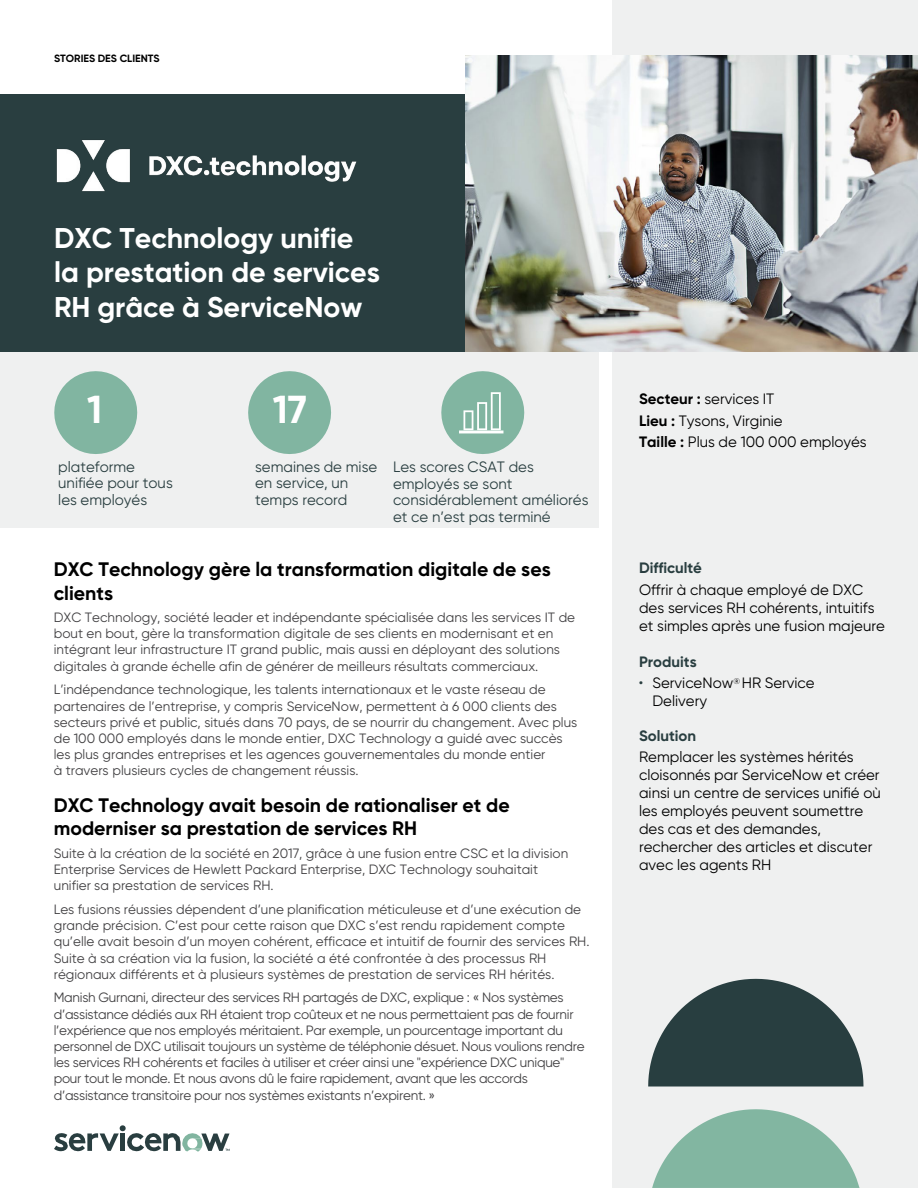
<style>
.page{position:relative;width:918px;height:1188px;background:#fff}
.page>*{position:absolute;margin:0;border:0;box-sizing:border-box;transform-origin:0 0}
.t1{font:700 39px "Gilroy";color:#fff}
.t2{font:700 28.5px/34.2px "Gilroy";color:#fff}
.t3{font:700 19.5px/23.4px "Gilroy";color:#000}
.t4{font:15px/18px "Gilroy";color:#000}
.t5{font:15px/16.5px "Gilroy";color:#293e40}
.t6{font:700 15px "Gilroy";color:#293e40}
.t7{font:13.5px/16.2px "Gilroy";color:#414042}
.t8{font:13.5px/16.2px "Gilroy";letter-spacing:-.02em;color:#414042}
.t9{font:700 10.5px "Gilroy";color:#000}
.s1{font-weight:700}
.s2{color:#293e40}
</style>
<div class="page">
<div style="left:0;top:352px;width:598px;height:176px;background:#eff0f0"></div>
<svg style="left:54px;top:371px;width:83px;height:83px"></svg>
<svg style="left:248px;top:371px;width:83px;height:83px"></svg>
<div style="left:612px;top:352px;width:306px;height:836px;background:#eff0f0"></div>
<svg style="left:648px;top:979px;width:216px;height:108px"></svg>
<svg style="left:652px;top:1109px;width:208px;height:79px"></svg>
<div style="left:612px;top:0;width:306px;height:94px;background:#eff0f0"></div>
<div style="left:0;top:94px;width:918px;height:258px;background:#293e40"></div>
<svg style="left:54px;top:1125px;width:176px;height:26px"></svg>
<img style="left:56px;top:140px;width:301px;height:52px">
<img style="left:465px;top:55px;width:453px;height:297px">
<svg style="left:441px;top:371px;width:83px;height:83px"></svg>
<p class="t9" style="left:54px;top:51px;width:107px">STORIES DES CLIENTS</p>
<p class="t2" style="left:54px;top:221px;width:328px">DXC Technology unifie la prestation de services<br>RH grâce à ServiceNow</p>
<p class="t1" style="left:87px;top:385px;width:17px">1</p>
<p class="t5" style="left:58px;top:458px;width:116px">plateforme unifiée pour tous les employés</p>
<p class="t1" style="left:273px;top:385px;width:36px">17</p>
<p class="t5" style="left:255px;top:458px;width:124px">semaines de mise en service, un temps record</p>
<p class="t5" style="left:393px;top:458px;width:197px">Les scores CSAT des employés se sont considérablement améliorés et ce n’est pas terminé</p>
<p class="t3" style="left:54px;top:558px;width:499px">DXC Technology gère la transformation digitale de ses clients</p>
<p class="t7" style="left:54px;top:609px;width:523px">DXC Technology, société leader et indépendante spécialisée dans les services IT de bout en bout, gère la transformation digitale de ses clients en modernisant et en intégrant leur infrastructure IT grand public, mais aussi en déployant des solutions digitales à grande échelle afin de générer de meilleurs résultats commerciaux.</p>
<p class="t7" style="left:54px;top:681px;width:525px">L’indépendance technologique, les talents internationaux et le vaste réseau de partenaires de l’entreprise, y compris ServiceNow, permettent à 6 000 clients des secteurs privé et public, situés dans 70 pays, de se nourrir du changement. Avec plus de 100 000 employés dans le monde entier, DXC Technology a guidé avec succès les plus grandes entreprises et les agences gouvernementales du monde entier<br>à travers plusieurs cycles de changement réussis.</p>
<p class="t3" style="left:54px;top:793px;width:458px">DXC Technology avait besoin de rationaliser et de moderniser sa prestation de services RH</p>
<p class="t7" style="left:54px;top:845px;width:516px">Suite à la création de la société en 2017, grâce à une fusion entre CSC et la division<br>Enterprise Services de Hewlett Packard Enterprise, DXC Technology souhaitait unifier sa prestation de services RH.</p>
<p class="t7" style="left:54px;top:901px;width:537px">Les fusions réussies dépendent d’une planification méticuleuse et d’une exécution de grande précision. C’est pour cette raison que DXC s’est rendu rapidement compte qu’elle avait besoin d’un moyen cohérent, efficace et intuitif de fournir des services RH.<br>Suite à sa création via la fusion, la société a été confrontée à des processus RH régionaux différents et à plusieurs systèmes de prestation de services RH hérités.</p>
<p class="t8" style="left:54px;top:989px;width:532px">Manish Gurnani, directeur des services RH partagés de DXC, explique : « Nos systèmes d’assistance dédiés aux RH étaient trop coûteux et ne nous permettaient pas de fournir l’expérience que nos employés méritaient. Par exemple, un pourcentage important du personnel de DXC utilisait toujours un système de téléphonie désuet. Nous voulions rendre les services RH cohérents et faciles à utiliser et créer ainsi une "expérience DXC unique" pour tout le monde. Et nous avons dû le faire rapidement, avant que les accords d’assistance transitoire pour nos systèmes existants n’expirent. »</p>
<p class="t4" style="left:639px;top:390px;width:137px"><span class="s1">Secteur :</span> services IT</p>
<p class="t4" style="left:639px;top:411px;width:229px;line-height:21px"><span class="s1">Lieu :</span> Tysons, Virginie<br><span class="s1">Taille :</span> Plus de 100 000 employés</p>
<p class="t6" style="left:639px;top:559px;width:64px">Difficulté</p>
<p class="t4" style="left:639px;top:580px;width:247px">Offrir à chaque employé de DXC des services RH cohérents, intuitifs et simples après une fusion majeure</p>
<p class="t6" style="left:639px;top:652px;width:59px">Produits</p>
<p class="t4" style="left:652px;top:674px;width:164px;text-indent:-14px"><span class="s2">•</span> ServiceNow<sup>®</sup> HR Service<br>Delivery</p>
<p class="t6" style="left:639px;top:727px;width:59px">Solution</p>
<p class="t4" style="left:639px;top:748px;width:243px">Remplacer les systèmes hérités cloisonnés par ServiceNow et créer ainsi un centre de services unifié où les employés peuvent soumettre des cas et des demandes, rechercher des articles et discuter avec les agents RH</p>
</div>
